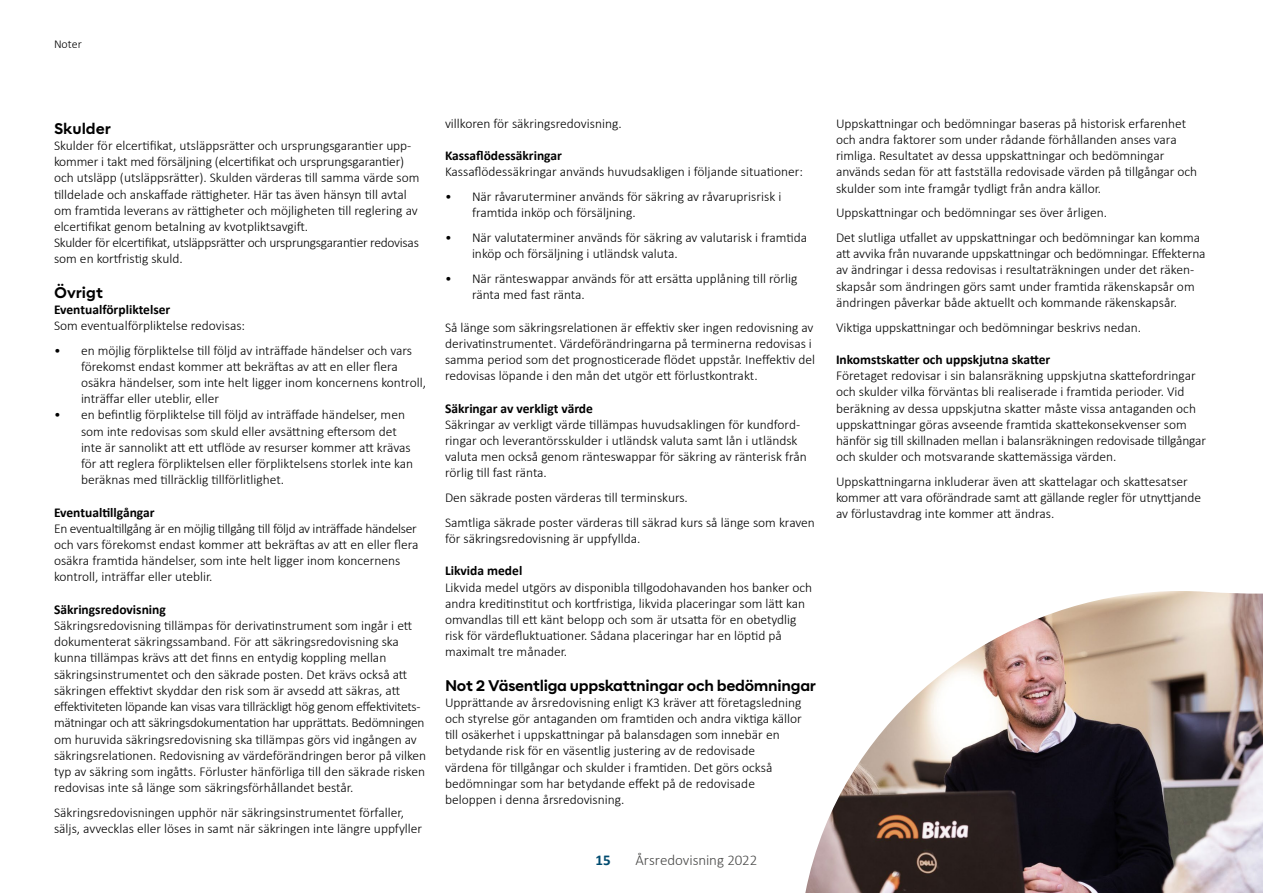
<style>
.page{position:relative;width:1263px;height:893px;background:#fff}
.page>*{position:absolute;margin:0;border:0;box-sizing:border-box;transform-origin:0 0}
.t1{font:700 15px "Corsa Grotesk";letter-spacing:-.02em;color:#000}
.t2{font:300 15px "Calibri";letter-spacing:-.005em;color:#4a4a49}
.t3{font:700 15px "Corsa Grotesk";color:#000}
.t4{font:700 15px "Calibri";color:#004b6f}
.t5{font:300 13.5px/16.2px "Calibri";color:#000}
.t6{font:700 13.5px "Calibri";color:#000}
.t7{font:300 12px "Calibri";color:#000}
</style>
<div class="page">
<img style="left:805px;top:591px;width:458px;height:302px">
<p class="t7" style="left:54px;top:36px;width:29px">Noter</p>
<p class="t3" style="left:54px;top:118px;width:59px">Skulder</p>
<p class="t5" style="left:54px;top:137px;width:367px">Skulder för elcertifikat, utsläppsrätter och ursprungsgarantier upp&shy;kommer i takt med försäljning (elcertifikat och ursprungsgarantier) och utsläpp (utsläppsrätter). Skulden värderas till samma värde som tilldelade och anskaffade rättigheter. Här tas även hänsyn till avtal om framtida leverans av rättigheter och möjligheten till reglering av elcertifikat genom betalning av kvotpliktsavgift.<br>Skulder för elcertifikat, utsläppsrätter och ursprungsgarantier redovisas som en kortfristig skuld.</p>
<p class="t1" style="left:54px;top:282px;width:51px">Övrigt</p>
<p class="t6" style="left:54px;top:300px;width:118px">Eventualförpliktelser</p>
<p class="t5" style="left:54px;top:317px;width:193px">Som eventualförpliktelse redovisas:</p>
<p class="t5" style="left:81px;top:342px;width:346px;text-indent:-27px">• en möjlig förpliktelse till följd av inträffade händelser och vars förekomst endast kommer att bekräftas av att en eller flera osäkra händelser, som inte helt ligger inom koncernens kontroll, inträffar eller uteblir, eller</p>
<p class="t5" style="left:81px;top:407px;width:334px;text-indent:-27px">• en befintlig förpliktelse till följd av inträffade händelser, men som inte redovisas som skuld eller avsättning eftersom det inte är sannolikt att ett utflöde av resurser kommer att krävas för att reglera förpliktelsen eller förpliktelsens storlek inte kan beräknas med tillräcklig tillförlitlighet.</p>
<p class="t6" style="left:54px;top:503px;width:102px">Eventualtillgångar</p>
<p class="t5" style="left:54px;top:520px;width:366px">En eventualtillgång är en möjlig tillgång till följd av inträffade händelser och vars förekomst endast kommer att bekräftas av att en eller flera osäkra framtida händelser, som inte helt ligger inom koncernens kontroll, inträffar eller uteblir.</p>
<p class="t6" style="left:54px;top:600px;width:113px">Säkringsredovisning</p>
<p class="t5" style="left:54px;top:617px;width:374px">Säkringsredovisning tillämpas för derivatinstrument som ingår i ett dokumenterat säkringssamband. För att säkringsredovisning ska kunna tillämpas krävs att det finns en entydig koppling mellan säkringsinstrumentet och den säkrade posten. Det krävs också att säkringen effektivt skyddar den risk som är avsedd att säkras, att effektiviteten löpande kan visas vara tillräckligt hög genom effektivitets&shy;mätningar och att säkringsdokumentation har upprättats. Bedömningen om huruvida säkringsredovisning ska tillämpas görs vid ingången av säkringsrelationen. Redovisning av värdeförändringen beror på vilken typ av säkring som ingåtts. Förluster hänförliga till den säkrade risken redovisas inte så länge som säkringsförhållandet består.</p>
<p class="t5" style="left:54px;top:804px;width:370px">Säkringsredovisningen upphör när säkringsinstrumentet förfaller, säljs, avvecklas eller löses in samt när säkringen inte längre uppfyller</p>
<p class="t5" style="left:445px;top:115px;width:178px">villkoren för säkringsredovisning.</p>
<p class="t6" style="left:445px;top:146px;width:118px">Kassaflödessäkringar</p>
<p class="t5" style="left:445px;top:164px;width:359px">Kassaflödessäkringar används huvudsakligen i följande situationer:</p>
<p class="t5" style="left:472px;top:188px;width:311px;text-indent:-27px">• När råvaruterminer används för säkring av råvaruprisrisk i framtida inköp och försäljning.</p>
<p class="t5" style="left:472px;top:229px;width:337px;text-indent:-27px">• När valutaterminer används för säkring av valutarisk i framtida inköp och försäljning i utländsk valuta.</p>
<p class="t5" style="left:472px;top:270px;width:327px;text-indent:-27px">• När ränteswappar används för att ersätta upplåning till rörlig ränta med fast ränta.</p>
<p class="t5" style="left:445px;top:319px;width:371px">Så länge som säkringsrelationen är effektiv sker ingen redovisning av derivatinstrumentet. Värdeförändringarna på terminerna redovisas i samma period som det prognosticerade flödet uppstår. Ineffektiv del redovisas löpande i den mån det utgör ett förlustkontrakt.</p>
<p class="t6" style="left:445px;top:398px;width:150px">Säkringar av verkligt värde</p>
<p class="t5" style="left:445px;top:416px;width:363px">Säkringar av verkligt värde tillämpas huvudsaklingen för kundford&shy;ringar och leverantörsskulder i utländsk valuta samt lån i utländsk valuta men också genom ränteswappar för säkring av ränterisk från rörlig till fast ränta.</p>
<p class="t5" style="left:445px;top:485px;width:371px;line-height:24.8px">Den säkrade posten värderas till terminskurs.<br>Samtliga säkrade poster värderas till säkrad kurs så länge som kraven</p>
<p class="t5" style="left:445px;top:530px;width:197px">för säkringsredovisning är uppfyllda.</p>
<p class="t6" style="left:445px;top:561px;width:79px">Likvida medel</p>
<p class="t5" style="left:445px;top:579px;width:369px">Likvida medel utgörs av disponibla tillgodohavanden hos banker och andra kreditinstitut och kortfristiga, likvida placeringar som lätt kan omvandlas till ett känt belopp och som är utsatta för en obetydlig risk för värdefluktuationer. Sådana placeringar har en löptid på maximalt tre månader.</p>
<p class="t1" style="left:445px;top:675px;width:373px">Not 2 Väsentliga uppskattningar och bedömningar</p>
<p class="t5" style="left:445px;top:694px;width:358px">Upprättande av årsredovisning enligt K3 kräver att företagsledning och styrelse gör antaganden om framtiden och andra viktiga källor till osäkerhet i uppskattningar på balansdagen som innebär en betydande risk för en väsentlig justering av de redovisade värdena för tillgångar och skulder i framtiden. Det görs också bedömningar som har betydande effekt på de redovisade beloppen i denna årsredovisning.</p>
<p class="t4" style="left:595px;top:849px;width:17px">15</p>
<p class="t2" style="left:635px;top:851px;width:123px">Årsredovisning 2022</p>
<p class="t5" style="left:836px;top:115px;width:363px">Uppskattningar och bedömningar baseras på historisk erfarenhet och andra faktorer som under rådande förhållanden anses vara rimliga. Resultatet av dessa uppskattningar och bedömningar används sedan för att fastställa redovisade värden på tillgångar och skulder som inte framgår tydligt från andra källor.</p>
<p class="t5" style="left:836px;top:200px;width:366px;line-height:24.8px">Uppskattningar och bedömningar ses över årligen.<br>Det slutliga utfallet av uppskattningar och bedömningar kan komma</p>
<p class="t5" style="left:836px;top:246px;width:371px">att avvika från nuvarande uppskattningar och bedömningar. Effekterna av ändringar i dessa redovisas i resultaträkningen under det räken&shy;skapsår som ändringen görs samt under framtida räkenskapsår om ändringen påverkar både aktuellt och kommande räkenskapsår.</p>
<p class="t5" style="left:836px;top:319px;width:307px">Viktiga uppskattningar och bedömningar beskrivs nedan.</p>
<p class="t6" style="left:836px;top:350px;width:216px">Inkomstskatter och uppskjutna skatter</p>
<p class="t5" style="left:836px;top:367px;width:372px">Företaget redovisar i sin balansräkning uppskjutna skattefordringar och skulder vilka förväntas bli realiserade i framtida perioder. Vid beräkning av dessa uppskjutna skatter måste vissa antaganden och uppskattningar göras avseende framtida skattekonsekvenser som hänför sig till skillnaden mellan i balansräkningen redovisade tillgångar och skulder och motsvarande skattemässiga värden.</p>
<p class="t5" style="left:836px;top:473px;width:367px">Uppskattningarna inkluderar även att skattelagar och skattesatser kommer att vara oförändrade samt att gällande regler för utnyttjande av förlustavdrag inte kommer att ändras.</p>
</div>
